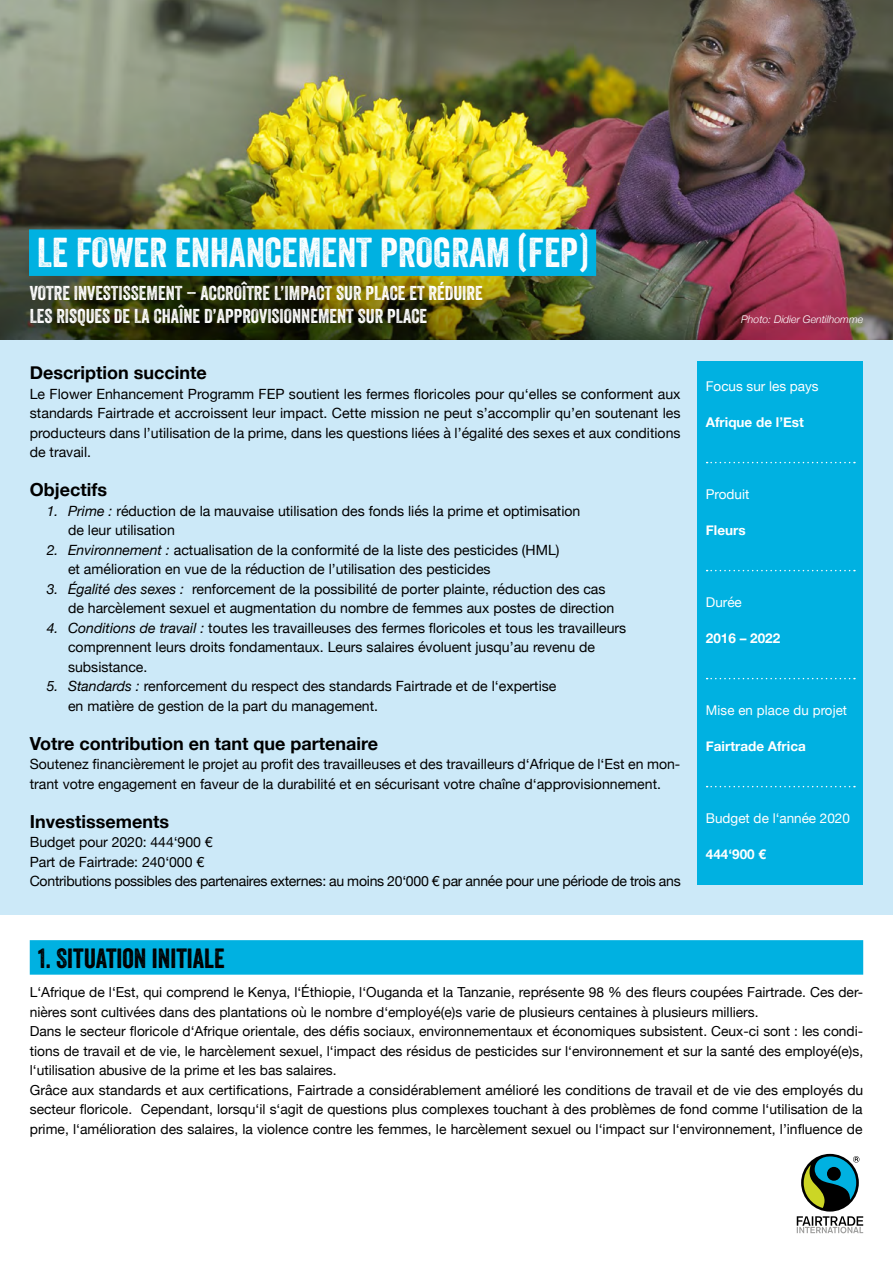
<style>
.page{position:relative;width:893px;height:1263px;background:#fff}
.page>*{position:absolute;margin:0;border:0;box-sizing:border-box;transform-origin:0 0}
.t1{font:40.5px "Veneer";color:#fff}
.t2{font:27px "Veneer";color:#000}
.t3{font:19.5px/23.4px "Veneer";color:#fff}
.t4{font:700 18px "Helvetica Neue";color:#000}
.t5{font:14.1px/19.5px "Helvetica Neue";color:#000}
.t6{font:14.1px/19.5px "Helvetica Neue";letter-spacing:-.02em;color:#000}
.t7{font:13.8px/19.5px "Helvetica Neue";color:#000}
.t8{font:13.5px "Helvetica Neue";color:#fff}
.t9{font:700 13.5px "Helvetica Neue";color:#fff}
.t10{font:italic 300 10.5px "Helvetica Neue";color:#fff}
.s1{font-style:italic}
</style>
<div class="page">
<img style="left:0;top:0;width:893px;height:340px">
<svg style="left:797px;top:1154px;width:66px;height:79px"></svg>
<div style="left:0;top:340px;width:893px;height:574px;background:#cce9f8"></div>
<div style="left:30px;top:940px;width:833px;height:35px;background:#00b1e1"></div>
<div style="left:697px;top:361px;width:166px;height:523px;background:#00b1e1"></div>
<svg style="left:707px;top:462px;width:148px;height:1px"></svg>
<svg style="left:707px;top:570px;width:148px;height:1px"></svg>
<svg style="left:707px;top:678px;width:148px;height:1px"></svg>
<svg style="left:707px;top:786px;width:148px;height:1px"></svg>
<div style="left:29px;top:229px;width:567px;height:47px;background:#00b1e1"></div>
<h1 class="t1" style="left:37px;top:228px;width:552px">LE FOWER ENHANCEMENT PROGRAM (FEP)</h1>
<h3 class="t3" style="left:30px;top:281px;width:454px">VOTRE INVESTISSEMENT – ACCROÎTRE L’IMPACT SUR PLACE ET RÉDUIRE<br>LES RISQUES DE LA CHAÎNE D’APPROVISIONNEMENT SUR PLACE</h3>
<p class="t4" style="left:30px;top:358px;width:178px">Description succinte</p>
<p class="t5" style="left:30px;top:385px;width:652px;text-align:justify">Le Flower Enhancement Programm FEP soutient les fermes floricoles pour qu‘elles se conforment aux standards Fairtrade et accroissent leur impact. Cette mission ne peut s’accomplir qu’en soutenant les producteurs dans l’utilisation de la prime, dans les questions liées à l’égalité des sexes et aux conditions de travail.</p>
<p class="t4" style="left:30px;top:475px;width:79px">Objectifs</p>
<p class="t5" style="left:68px;top:502px;width:514px;text-indent:-21px"><span class="s1">1. Prime :</span> réduction de la mauvaise utilisation des fonds liés la prime et optimisation de leur utilisation</p>
<p class="t5" style="left:68px;top:541px;width:493px;text-indent:-21px"><span class="s1">2. Environnement :</span> actualisation de la conformité de la liste des pesticides (HML) et amélioration en vue de la réduction de l’utilisation des pesticides</p>
<p class="t5" style="left:68px;top:580px;width:548px;text-indent:-21px"><span class="s1">3. Égalité des sexes :</span> renforcement de la possibilité de porter plainte, réduction des cas de harcèlement sexuel et augmentation du nombre de femmes aux postes de direction</p>
<p class="t5" style="left:68px;top:619px;width:560px;text-indent:-21px"><span class="s1">4. Conditions de travail :</span> toutes les travailleuses des fermes floricoles et tous les travailleurs comprennent leurs droits fondamentaux. Leurs salaires évoluent jusqu’au revenu de subsistance.</p>
<p class="t5" style="left:68px;top:677px;width:490px;text-indent:-21px"><span class="s1">5. Standards :</span> renforcement du respect des standards Fairtrade et de l‘expertise en matière de gestion de la part du management.</p>
<p class="t4" style="left:30px;top:729px;width:350px">Votre contribution en tant que partenaire</p>
<p class="t5" style="left:30px;top:755px;width:652px">Soutenez financièrement le projet au profit des travailleuses et des travailleurs d‘Afrique de l‘Est en mon&shy;trant votre engagement en faveur de la durabilité et en sécurisant votre chaîne d‘approvisionnement.</p>
<p class="t4" style="left:30px;top:807px;width:141px">Investissements</p>
<p class="t6" style="left:30px;top:833px;width:653px">Budget pour 2020: 444‘900 €<br>Part de Fairtrade: 240‘000 €<br>Contributions possibles des partenaires externes: au moins 20‘000 € par année pour une période de trois ans</p>
<p class="t10" style="left:741px;top:311px;width:123px">Photo: Didier Gentilhomme</p>
<p class="t8" style="left:706px;top:377px;width:114px">Focus sur les pays</p>
<p class="t9" style="left:706px;top:412px;width:99px">Afrique de l’Est</p>
<p class="t8" style="left:706px;top:485px;width:45px">Produit</p>
<p class="t9" style="left:706px;top:520px;width:41px">Fleurs</p>
<p class="t8" style="left:706px;top:593px;width:38px">Durée</p>
<p class="t9" style="left:706px;top:628px;width:76px">2016 – 2022</p>
<p class="t8" style="left:706px;top:701px;width:143px">Mise en place du projet</p>
<p class="t9" style="left:706px;top:736px;width:101px">Fairtrade Africa</p>
<p class="t8" style="left:706px;top:809px;width:146px">Budget de l‘année 2020</p>
<p class="t9" style="left:706px;top:844px;width:62px">444‘900 €</p>
<h2 class="t2" style="left:38px;top:942px;width:188px">1. SITUATION INITIALE</h2>
<p class="t7" style="left:30px;top:983px;width:835px">L‘Afrique de l‘Est, qui comprend le Kenya, l‘Éthiopie, l‘Ouganda et la Tanzanie, représente 98 % des fleurs coupées Fairtrade. Ces der&shy;nières sont cultivées dans des plantations où le nombre d‘employé(e)s varie de plusieurs centaines à plusieurs milliers.<br>Dans le secteur floricole d‘Afrique orientale, des défis sociaux, environnementaux et économiques subsistent. Ceux-ci sont : les condi&shy;tions de travail et de vie, le harcèlement sexuel, l‘impact des résidus de pesticides sur l‘environnement et sur la santé des employé(e)s, l‘utilisation abusive de la prime et les bas salaires.<br>Grâce aux standards et aux certifications, Fairtrade a considérablement amélioré les conditions de travail et de vie des employés du secteur floricole. Cependant, lorsqu‘il s‘agit de questions plus complexes touchant à des problèmes de fond comme l‘utilisation de la prime, l‘amélioration des salaires, la violence contre les femmes, le harcèlement sexuel ou l‘impact sur l‘environnement, l’influence de</p>
</div>
